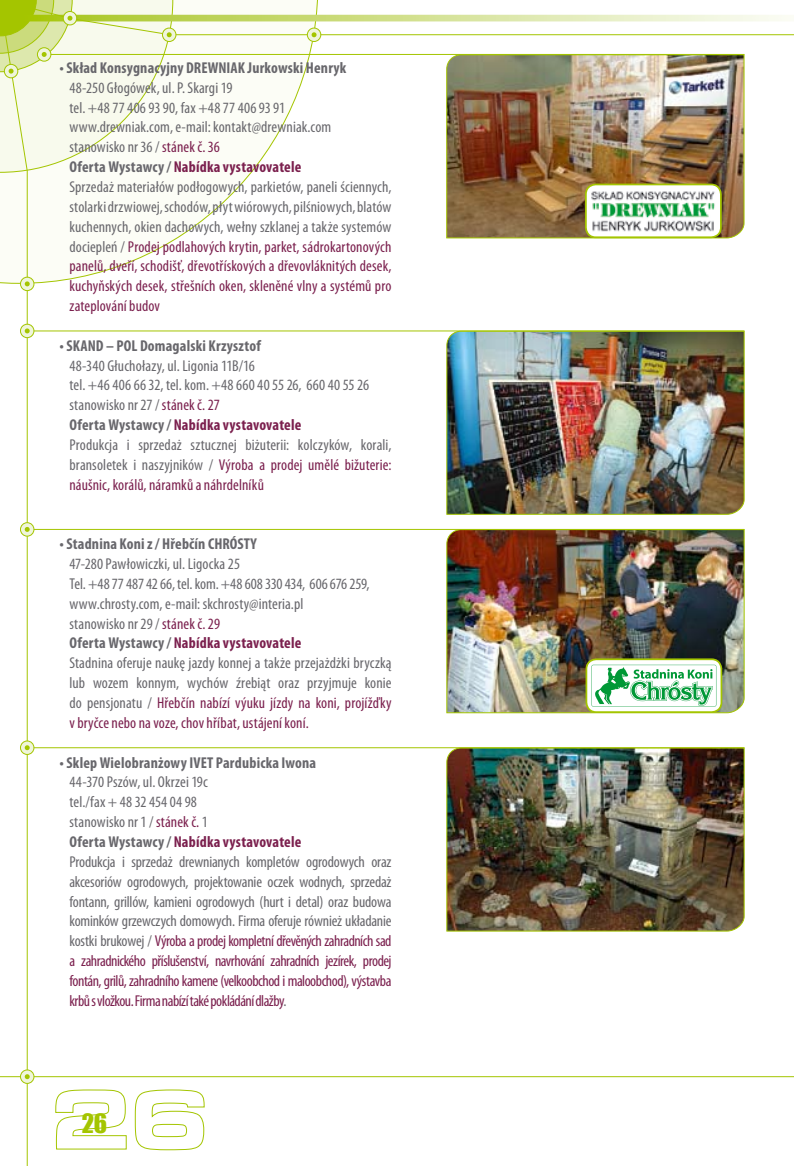
<style>
.page{position:relative;width:794px;height:1166px;background:#fff}
.page>*{position:absolute;margin:0;border:0;box-sizing:border-box;transform-origin:0 0}
.t1{font:24.5px "Impact CE";color:#a4c500}
.t2{font:condensed 15.75px/19.8px "Myriad Pro";letter-spacing:.005em;color:#68676c}
.t3{font:condensed 15.75px/19.8px "Myriad Pro";letter-spacing:-.015em;color:#68676c}
.t4{font:700 condensed 15.75px "Myriad Pro";letter-spacing:.01em;color:#68676c}
.s1{color:#7b204e}
.s2{font-weight:700}
.s3{font-weight:700;color:#7b204e}
</style>
<div class="page">
<img style="left:0;top:0;width:794px;height:1166px">
<p class="t4" style="left:60px;top:58px;width:288px">• Skład Konsygnacyjny DREWNIAK Jurkowski Henryk</p>
<p class="t2" style="left:69px;top:77px;width:323px">48-250 Głogówek, ul. P. Skargi 19<br>tel. +48 77 406 93 90, fax +48 77 406 93 91 www.drewniak.com, e-mail: kontakt@drewniak.com<br>stanowisko nr 36 / <span class="s1">stánek č. 36<br></span><span class="s2">Oferta Wystawcy /</span> <span class="s3">Nabídka vystavovatele<br></span>Sprzedaż materiałów podłogowych, parkietów, paneli ściennych, stolarki drzwiowej, schodów, płyt wiórowych, pilśniowych, blatów kuchennych, okien dachowych, wełny szklanej a także systemów dociepleń / <span class="s1">Prodej podlahových krytin, parket, sádrokartonových panelů, dveří, schodišť, dřevotřískových a dřevovláknitých desek, kuchyňských desek, střešních oken, skleněné vlny a systémů pro zateplování budov</span></p>
<p class="t4" style="left:60px;top:336px;width:203px">• SKAND – POL Domagalski Krzysztof</p>
<p class="t2" style="left:69px;top:355px;width:323px">48-340 Głuchołazy, ul. Ligonia 11B/16<br>tel. +46 406 66 32, tel. kom. +48 660 40 55 26, 660 40 55 26 stanowisko nr 27 / <span class="s1">stánek č. 27<br></span><span class="s2">Oferta Wystawcy /</span> <span class="s3">Nabídka vystavovatele<br></span>Produkcja i sprzedaż sztucznej biżuterii: kolczyków, korali, bransoletek i naszyjników / <span class="s1">Výroba a prodej umělé bižuterie: náušnic, korálů, náramků a náhrdelníků</span></p>
<p class="t4" style="left:60px;top:534px;width:199px">• Stadnina Koni z / Hřebčín CHRÓSTY</p>
<p class="t2" style="left:69px;top:554px;width:323px">47-280 Pawłowiczki, ul. Ligocka 25<br>Tel. +48 77 487 42 66, tel. kom. +48 608 330 434, 606 676 259, www.chrosty.com, e-mail: skchrosty@interia.pl<br>stanowisko nr 29 / <span class="s1">stánek č. 29<br></span><span class="s2">Oferta Wystawcy /</span> <span class="s3">Nabídka vystavovatele<br></span>Stadnina oferuje naukę jazdy konnej a także przejażdżki bryczką lub wozem konnym, wychów źrebiąt oraz przyjmuje konie do pensjonatu / <span class="s1">Hřebčín nabízí výuku jízdy na koni, projížďky v bryčce nebo na voze, chov hříbat, ustájení koní.</span></p>
<p class="t4" style="left:60px;top:752px;width:258px">• Sklep Wielobranżowy IVET Pardubicka Iwona</p>
<p class="t3" style="left:69px;top:772px;width:323px">44-370 Pszów, ul. Okrzei 19c<br>tel./fax + 48 32 454 04 98<br>stanowisko nr 1 / <span class="s1">stánek č.</span> 1<br><span class="s2">Oferta Wystawcy /</span> <span class="s3">Nabídka vystavovatele<br></span>Produkcja i sprzedaż drewnianych kompletów ogrodowych oraz akcesoriów ogrodowych, projektowanie oczek wodnych, sprzedaż fontann, grillów, kamieni ogrodowych (hurt i detal) oraz budowa kominków grzewczych domowych. Firma oferuje również układanie kostki brukowej / <span class="s1">Výroba a prodej kompletní dřevěných zahradních sad a zahradnického příslušenství, navrhování zahradních jezírek, prodej fontán, grilů, zahradního kamene (velkoobchod i maloobchod), výstavba krbů s vložkou. Firma nabízí také pokládání dlažby</span>.</p>
<h1 class="t1" style="left:82px;top:1108px;width:14px">26</h1>
</div>
